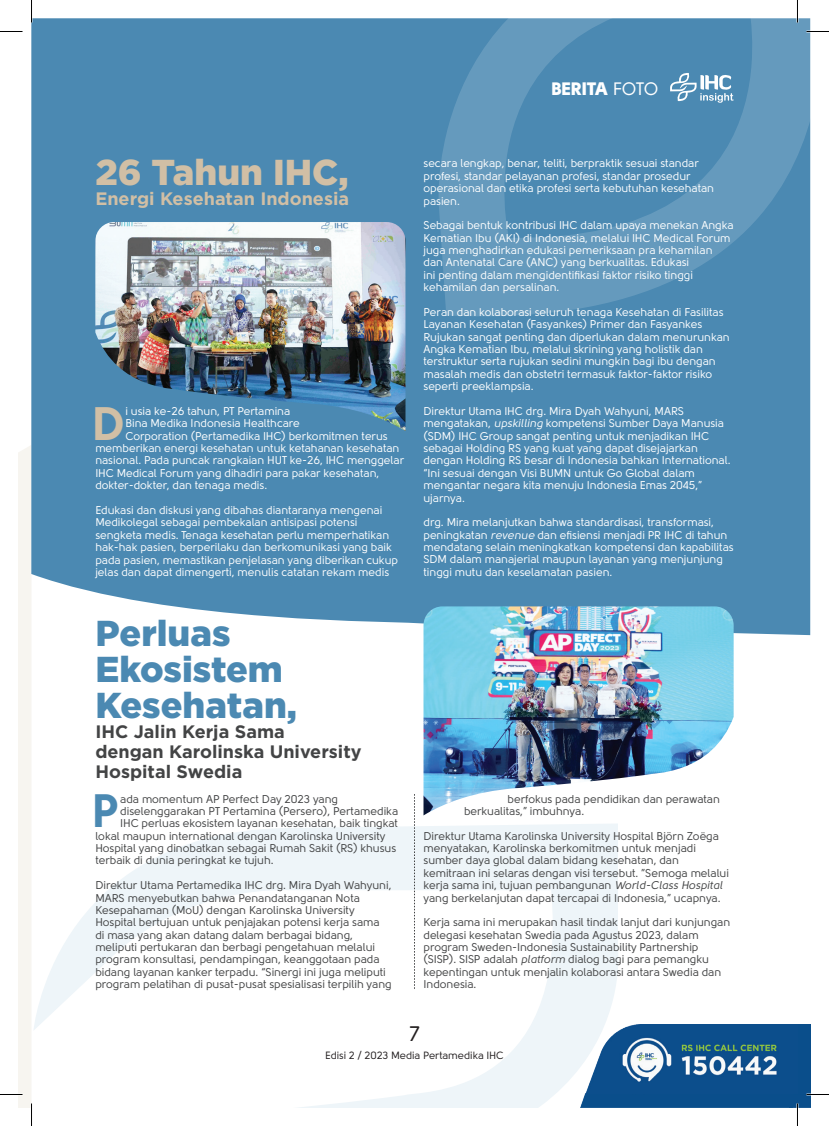
<style>
.page{position:relative;width:829px;height:1126px;background:#fff}
.page>*{position:absolute;margin:0;border:0;box-sizing:border-box;transform-origin:0 0}
.t1{font:46.65px "Solomon Sans Bold";color:#d1bfa5}
.t2{font:46.65px "Solomon Sans Bold";color:#4b89b2}
.t3{font:900 36px/36px "Gotham Pro";color:#4b89b2}
.t4{font:900 36px "Gotham Pro";color:#d1bfa5}
.t5{font:21px "Solomon";color:#231f20}
.t6{font:700 18px/19.8px "Gotham Pro";color:#434445}
.t7{font:700 18px "Gotham Pro";color:#d1bfa5}
.t8{font:18px "Solomon Sans Black";letter-spacing:-.02em;color:#fff}
.t9{font:11.25px/12.3px "Solomon";color:#fff}
.t10{font:11.25px/12.5px "Solomon";color:#434445}
.t11{font:10.5px "Solomon";color:#231f20}
.s1{font-family:"Solomon"}
.s2{font-family:"Solomon Sans Normal Italic"}
</style>
<div class="page">
<div style="left:31px;top:19px;width:779px;height:616px;background:#4b89b2"></div>
<svg style="left:437px;top:19px;width:373px;height:299px;fill:#4b89b2"></svg>
<svg style="left:34px;top:824px;width:609px;height:283px"></svg>
<img style="left:95px;top:222px;width:310px;height:209px">
<img style="left:423px;top:606px;width:310px;height:209px">
<svg style="left:414px;top:794px;width:1px;height:195px"></svg>
<svg style="left:669px;top:72px;width:64px;height:31px"></svg>
<img style="left:792px;top:1094px;width:18px;height:13px">
<img style="left:797px;top:1025px;width:13px;height:69px">
<div style="left:580px;top:1094px;width:212px;height:13px;background:#0a4e8b"></div>
<img style="left:585px;top:1025px;width:212px;height:69px">
<hr style="left:796px;top:0;width:2px;height:22px;background:#fff">
<hr style="left:796px;top:1103px;width:2px;height:23px;background:#fff">
<svg style="left:0;top:31px;width:22px;height:1px"></svg>
<svg style="left:806px;top:31px;width:22px;height:1px"></svg>
<svg style="left:806px;top:1094px;width:22px;height:1px"></svg>
<svg style="left:31px;top:0;width:1px;height:22px"></svg>
<svg style="left:0;top:445px;width:32px;height:681px"></svg>
<svg style="left:797px;top:0;width:1px;height:22px"></svg>
<svg style="left:797px;top:1103px;width:1px;height:23px"></svg>
<h3 class="t8" style="left:551px;top:78px;width:108px">BERITA <span class="s1">FOTO</span></h3>
<h2 class="t4" style="left:95px;top:152px;width:255px">26 Tahun IHC,</h2>
<h3 class="t7" style="left:95px;top:188px;width:255px">Energi Kesehatan Indonesia</h3>
<h1 class="t1" style="left:92px;top:396px;width:35px">D</h1>
<p class="t9" style="left:125px;top:405px;width:166px">i usia ke-26 tahun, PT Pertamina</p>
<p class="t9" style="left:125px;top:417px;width:176px">Bina Medika Indonesia Healthcare</p>
<p class="t9" style="left:125px;top:430px;width:264px">Corporation (Pertamedika IHC) berkomitmen terus</p>
<p class="t9" style="left:95px;top:442px;width:305px">memberikan energi kesehatan untuk ketahanan kesehatan</p>
<p class="t9" style="left:95px;top:455px;width:310px">nasional. Pada puncak rangkaian HUT ke-26, IHC menggelar</p>
<p class="t9" style="left:95px;top:467px;width:285px">IHC Medical Forum yang dihadiri para pakar kesehatan,</p>
<p class="t9" style="left:95px;top:479px;width:173px">dokter-dokter, dan tenaga medis.</p>
<p class="t9" style="left:95px;top:504px;width:304px">Edukasi dan diskusi yang dibahas diantaranya mengenai Medikolegal sebagai pembekalan antisipasi potensi sengketa medis. Tenaga kesehatan perlu memperhatikan hak-hak pasien, berperilaku dan berkomunikasi yang baik pada pasien, memastikan penjelasan yang diberikan cukup jelas dan dapat dimengerti, menulis catatan rekam medis</p>
<h2 class="t3" style="left:95px;top:615px;width:203px">Perluas<br>Ekosistem<br>Kesehatan,</h2>
<h3 class="t6" style="left:95px;top:721px;width:268px">IHC Jalin Kerja Sama<br>dengan Karolinska University<br>Hospital Swedia</h3>
<h1 class="t2" style="left:92px;top:783px;width:30px">P</h1>
<p class="t10" style="left:120px;top:793px;width:219px">ada momentum AP Perfect Day 2023 yang</p>
<p class="t10" style="left:120px;top:805px;width:279px">diselenggarakan PT Pertamina (Persero), Pertamedika</p>
<p class="t10" style="left:120px;top:817px;width:279px">IHC perluas ekosistem layanan kesehatan, baik tingkat</p>
<p class="t10" style="left:95px;top:830px;width:291px">lokal maupun international dengan Karolinska University</p>
<p class="t10" style="left:95px;top:842px;width:302px">Hospital yang dinobatkan sebagai Rumah Sakit (RS) khusus</p>
<p class="t10" style="left:95px;top:854px;width:180px">terbaik di dunia peringkat ke tujuh.</p>
<p class="t10" style="left:95px;top:879px;width:298px">Direktur Utama Pertamedika IHC drg. Mira Dyah Wahyuni, MARS menyebutkan bahwa Penandatanganan Nota Kesepahaman (MoU) dengan Karolinska University Hospital bertujuan untuk penjajakan potensi kerja sama<br>di masa yang akan datang dalam berbagai bidang, meliputi pertukaran dan berbagi pengetahuan melalui program konsultasi, pendampingan, keanggotaan pada bidang layanan kanker terpadu. “Sinergi ini juga meliputi program pelatihan di pusat-pusat spesialisasi terpilih yang</p>
<p class="t9" style="left:423px;top:158px;width:292px">secara lengkap, benar, teliti, berpraktik sesuai standar profesi, standar pelayanan profesi, standar prosedur operasional dan etika profesi serta kebutuhan kesehatan pasien.</p>
<p class="t9" style="left:423px;top:219px;width:311px">Sebagai bentuk kontribusi IHC dalam upaya menekan Angka Kematian Ibu (AKI) di Indonesia, melalui IHC Medical Forum juga menghadirkan edukasi pemeriksaan pra kehamilan dan Antenatal Care (ANC) yang berkualitas. Edukasi<br>ini penting dalam mengidentifikasi faktor risiko tinggi kehamilan dan persalinan.</p>
<p class="t9" style="left:423px;top:306px;width:308px">Peran dan kolaborasi seluruh tenaga Kesehatan di Fasilitas Layanan Kesehatan (Fasyankes) Primer dan Fasyankes Rujukan sangat penting dan diperlukan dalam menurunkan Angka Kematian Ibu, melalui skrining yang holistik dan terstruktur serta rujukan sedini mungkin bagi ibu dengan masalah medis dan obstetri termasuk faktor-faktor risiko seperti preeklampsia.</p>
<p class="t9" style="left:423px;top:405px;width:308px">Direktur Utama IHC drg. Mira Dyah Wahyuni, MARS mengatakan, <span class="s2">upskilling</span> kompetensi Sumber Daya Manusia (SDM) IHC Group sangat penting untuk menjadikan IHC sebagai Holding RS yang kuat yang dapat disejajarkan dengan Holding RS besar di Indonesia bahkan International. “Ini sesuai dengan Visi BUMN untuk Go Global dalam mengantar negara kita menuju Indonesia Emas 2045,” ujarnya.</p>
<p class="t9" style="left:423px;top:516px;width:311px">drg. Mira melanjutkan bahwa standardisasi, transformasi, peningkatan <span class="s2">revenue</span> dan efisiensi menjadi PR IHC di tahun mendatang selain meningkatkan kompetensi dan kapabilitas SDM dalam manajerial maupun layanan yang menjunjung tinggi mutu dan keselamatan pasien.</p>
<p class="t10" style="left:464px;top:793px;width:257px;text-indent:44px">berfokus pada pendidikan dan perawatan berkualitas,” imbuhnya.</p>
<p class="t10" style="left:423px;top:830px;width:307px">Direktur Utama Karolinska University Hospital Björn Zoëga menyatakan, Karolinska berkomitmen untuk menjadi sumber daya global dalam bidang kesehatan, dan kemitraan ini selaras dengan visi tersebut. ”Semoga melalui kerja sama ini, tujuan pembangunan <span class="s2">World-Class Hospital </span>yang berkelanjutan dapat tercapai di Indonesia,” ucapnya.</p>
<p class="t10" style="left:423px;top:916px;width:308px">Kerja sama ini merupakan hasil tindak lanjut dari kunjungan delegasi kesehatan Swedia pada Agustus 2023, dalam program Sweden-Indonesia Sustainability Partnership (SISP). SISP adalah <span class="s2">platform</span> dialog bagi para pemangku kepentingan untuk menjalin kolaborasi antara Swedia dan Indonesia.</p>
<h3 class="t5" style="left:409px;top:1022px;width:12px">7</h3>
<p class="t11" style="left:325px;top:1050px;width:180px">Edisi 2 / 2023 Media Pertamedika IHC</p>
</div>
